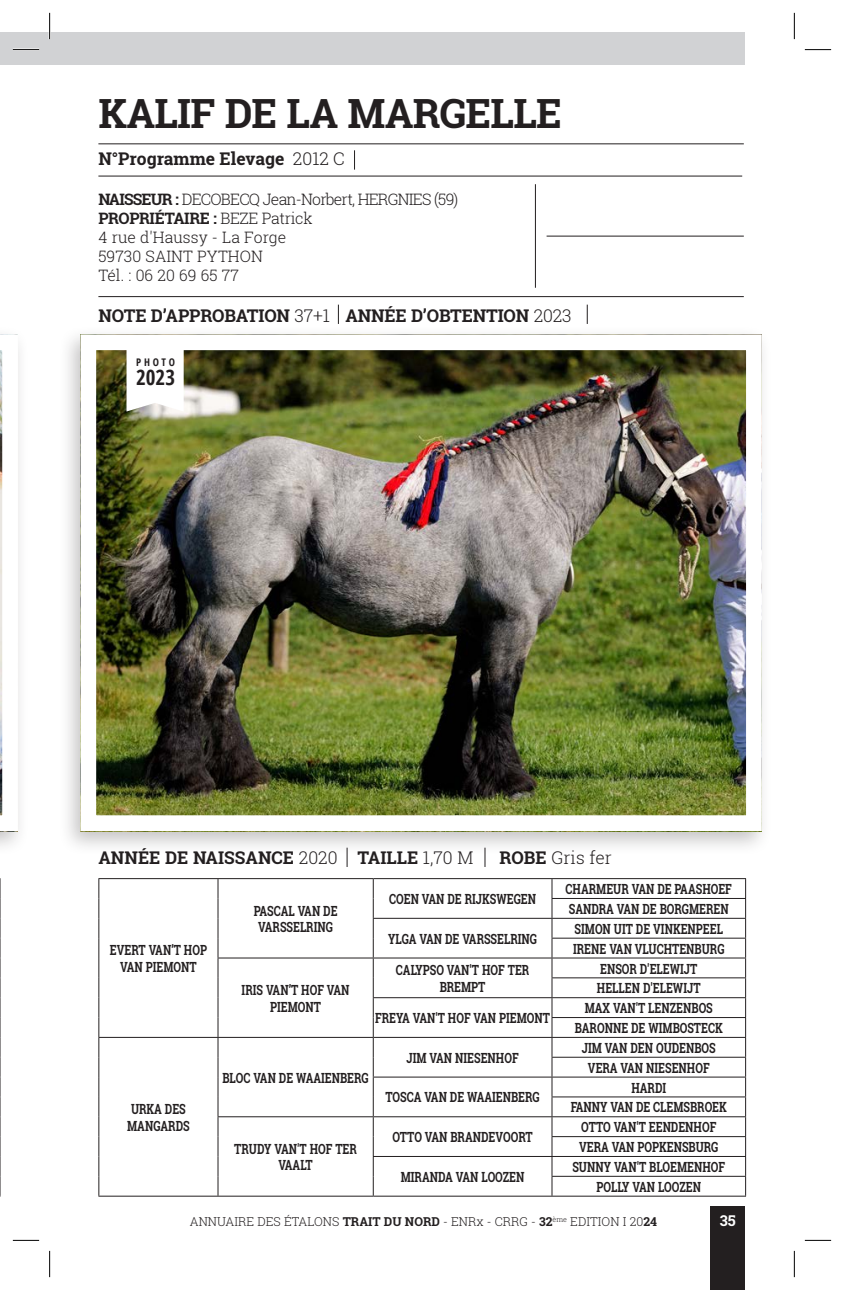
<style>
.page{position:relative;width:844px;height:1290px;background:#fff}
.page>*{position:absolute;margin:0;border:0;box-sizing:border-box;transform-origin:0 0}
.t1{font:700 40.25px "Roboto Slab";letter-spacing:-.02em;color:#231f20}
.Normal_e{font:700 21px "Open Sans Condensed";color:#231f20}
.t2{font:700 17.5px "Roboto Slab";letter-spacing:-.01em;color:#231f20}
.t3{font:300 17.5px "Roboto Slab";color:#231f20}
.t4{font:300 15.75px/18.9px "Roboto Slab";color:#231f20}
.t5{font:700 14.88px "Roboto Slab";color:#fff}
.t6{font:700 14px/19.8px "Roboto Slab";color:#231f20;text-align:center;scale:.77 1}
.t7{font:300 12.25px "Roboto Slab";color:#231f20}
.Normal_e-2{font:700 10.5px "Open Sans Condensed";letter-spacing:.255em;color:#231f20}
.s1{font-weight:300}
.s2{font-weight:700}
</style>
<div class="page">
<div style="left:710px;top:1206px;width:35px;height:84px;background:#231f20"></div>
<div style="left:50px;top:32px;width:694px;height:32px;background:#d1d2d4"></div>
<div style="left:0;top:32px;width:50px;height:32px;background:#d1d2d4"></div>
<div style="left:58px;top:326px;width:714px;height:529px;background:#231f20;opacity:.26"></div>
<img style="left:97px;top:351px;width:647px;height:463px">
<div style="left:80px;top:334px;width:681px;height:497px;border:16px solid #fff"></div>
<svg style="left:99px;top:879px;width:646px;height:317px"></svg>
<hr style="left:98px;top:878px;width:120px;height:1px;background:#231f20">
<hr style="left:218px;top:878px;width:155px;height:1px;background:#231f20">
<hr style="left:373px;top:878px;width:179px;height:1px;background:#231f20">
<hr style="left:552px;top:878px;width:193px;height:1px;background:#231f20">
<hr style="left:552px;top:1037px;width:193px;height:1px;background:#231f20">
<hr style="left:551px;top:898px;width:194px;height:1px;background:#231f20">
<hr style="left:551px;top:1057px;width:194px;height:1px;background:#231f20">
<hr style="left:373px;top:918px;width:179px;height:1px;background:#231f20">
<hr style="left:552px;top:918px;width:193px;height:1px;background:#231f20">
<hr style="left:552px;top:1076px;width:193px;height:1px;background:#231f20">
<hr style="left:551px;top:938px;width:194px;height:1px;background:#231f20">
<hr style="left:551px;top:1096px;width:194px;height:1px;background:#231f20">
<hr style="left:217px;top:957px;width:156px;height:1px;background:#231f20">
<hr style="left:373px;top:957px;width:179px;height:1px;background:#231f20">
<hr style="left:552px;top:957px;width:193px;height:1px;background:#231f20">
<hr style="left:552px;top:1116px;width:193px;height:1px;background:#231f20">
<hr style="left:551px;top:977px;width:194px;height:1px;background:#231f20">
<hr style="left:551px;top:1136px;width:194px;height:1px;background:#231f20">
<hr style="left:373px;top:997px;width:179px;height:1px;background:#231f20">
<hr style="left:552px;top:997px;width:193px;height:1px;background:#231f20">
<hr style="left:552px;top:1156px;width:193px;height:1px;background:#231f20">
<hr style="left:551px;top:1017px;width:194px;height:1px;background:#231f20">
<hr style="left:551px;top:1176px;width:194px;height:1px;background:#231f20">
<svg style="left:551px;top:879px;width:1px;height:317px"></svg>
<svg style="left:745px;top:879px;width:1px;height:317px"></svg>
<hr style="left:98px;top:1037px;width:120px;height:1px;background:#231f20">
<svg style="left:98px;top:879px;width:1px;height:317px"></svg>
<hr style="left:98px;top:1196px;width:120px;height:1px;background:#231f20">
<hr style="left:218px;top:1037px;width:155px;height:1px;background:#231f20">
<hr style="left:373px;top:1037px;width:179px;height:1px;background:#231f20">
<hr style="left:373px;top:1116px;width:179px;height:1px;background:#231f20">
<hr style="left:552px;top:1196px;width:193px;height:1px;background:#231f20">
<hr style="left:373px;top:1076px;width:179px;height:1px;background:#231f20">
<hr style="left:373px;top:1156px;width:179px;height:1px;background:#231f20">
<svg style="left:373px;top:879px;width:1px;height:317px"></svg>
<hr style="left:217px;top:1116px;width:156px;height:1px;background:#231f20">
<svg style="left:217px;top:879px;width:1px;height:317px"></svg>
<hr style="left:218px;top:1196px;width:155px;height:1px;background:#231f20">
<hr style="left:373px;top:1196px;width:179px;height:1px;background:#231f20">
<hr style="left:535px;top:184px;width:1px;height:104px;background:#231f20">
<svg style="left:354px;top:150px;width:1px;height:20px"></svg>
<svg style="left:338px;top:305px;width:1px;height:19px"></svg>
<svg style="left:586px;top:305px;width:1px;height:19px"></svg>
<svg style="left:346px;top:848px;width:1px;height:19px"></svg>
<svg style="left:484px;top:848px;width:1px;height:19px"></svg>
<hr style="left:98px;top:176px;width:644px;height:1px;background:#231f20">
<hr style="left:98px;top:296px;width:645px;height:1px;background:#231f20">
<hr style="left:98px;top:143px;width:645px;height:1px;background:#231f20">
<hr style="left:546px;top:236px;width:197px;height:1px;background:#231f20">
<svg style="left:126px;top:348px;width:58px;height:63px"></svg>
<div style="left:0;top:326px;width:28px;height:529px;background:#f9f9f9"></div>
<svg style="left:0;top:334px;width:18px;height:482px"></svg>
<svg style="left:0;top:878px;width:1px;height:319px"></svg>
<hr style="left:13px;top:49px;width:26px;height:2px;background:#fff">
<hr style="left:49px;top:13px;width:2px;height:26px;background:#fff">
<svg style="left:13px;top:49px;width:26px;height:1px"></svg>
<svg style="left:804px;top:49px;width:26px;height:1px"></svg>
<svg style="left:13px;top:1240px;width:26px;height:1px"></svg>
<svg style="left:804px;top:1240px;width:26px;height:1px"></svg>
<svg style="left:49px;top:13px;width:1px;height:26px"></svg>
<svg style="left:49px;top:1251px;width:1px;height:26px"></svg>
<svg style="left:793px;top:13px;width:1px;height:26px"></svg>
<svg style="left:793px;top:1251px;width:1px;height:26px"></svg>
<h1 class="t1" style="left:98px;top:85px;width:465px">KALIF DE LA MARGELLE</h1>
<p class="t2" style="left:98px;top:147px;width:248px">N°Programme Elevage <span class="s1">2012 C</span></p>
<p class="t4" style="left:98px;top:190px;width:361px"><span class="s2">NAISSEUR :</span> DECOBECQ Jean-Norbert, HERGNIES (59)<br><span class="s2">PROPRIÉTAIRE :</span> BEZE Patrick<br>4 rue d'Haussy - La Forge<br>59730 SAINT PYTHON<br>Tél. : 06 20 69 65 77</p>
<p class="t2" style="left:98px;top:303px;width:474px">NOTE D’APPROBATION <span class="s1">37+1</span> ANNÉE D’OBTENTION <span class="s1">2023</span></p>
<p class="Normal_e-2" style="left:136px;top:355px;width:40px">PHOTO</p>
<p class="Normal_e" style="left:136px;top:363px;width:40px">2023</p>
<p class="t2" style="left:98px;top:845px;width:376px">ANNÉE DE NAISSANCE <span class="s1">2020</span> TAILLE <span class="s1">1,70 M</span></p>
<p class="t3" style="left:499px;top:845px;width:114px"><span class="s2">ROBE</span> Gris fer</p>
<p class="t6" style="left:110px;top:941px;width:128px;line-height:16.8px">EVERT VAN’T HOP<br>VAN PIEMONT</p>
<p class="t6" style="left:127px;top:1100px;width:83px;line-height:16.8px;text-align:left">URKA DES<br>MANGARDS</p>
<p class="t6" style="left:253px;top:902px;width:110px;line-height:16.8px">PASCAL VAN DE<br>VARSSELRING</p>
<p class="t6" style="left:241px;top:981px;width:142px;line-height:16.8px">IRIS VAN’T HOF VAN<br>PIEMONT</p>
<p class="t6" style="left:389px;top:889px;width:192px">COEN VAN DE RIJKSWEGEN</p>
<p class="t6" style="left:565px;top:879px;width:217px;text-align:left">CHARMEUR VAN DE PAASHOEF<br>SANDRA VAN DE BORGMEREN</p>
<p class="t6" style="left:388px;top:928px;width:195px">YLGA VAN DE VARSSELRING</p>
<p class="t6" style="left:573px;top:919px;width:198px;text-align:left">SIMON UIT DE VINKENPEEL<br>IRENE VAN VLUCHTENBURG</p>
<p class="t6" style="left:396px;top:961px;width:175px;line-height:16.8px">CALYPSO VAN'T HOF TER<br>BREMPT</p>
<p class="t6" style="left:596px;top:958px;width:136px;text-align:left">ENSOR D'ELEWIJT<br>HELLEN D'ELEWIJT</p>
<p class="t6" style="left:375px;top:1008px;width:229px">FREYA VAN'T HOF VAN PIEMONT</p>
<p class="t6" style="left:574px;top:998px;width:194px">MAX VAN'T LENZENBOS<br>BARONNE DE WIMBOSTECK</p>
<p class="t6" style="left:222px;top:1067px;width:191px">BLOC VAN DE WAAIENBERG</p>
<p class="t6" style="left:234px;top:1140px;width:161px;line-height:16.8px">TRUDY VAN'T HOF TER<br>VAALT</p>
<p class="t6" style="left:406px;top:1047px;width:147px">JIM VAN NIESENHOF</p>
<p class="t6" style="left:581px;top:1038px;width:175px">JIM VAN DEN OUDENBOS<br>VERA VAN NIESENHOF</p>
<p class="t6" style="left:385px;top:1087px;width:202px">TOSCA VAN DE WAAIENBERG</p>
<p class="t6" style="left:570px;top:1077px;width:204px">HARDI<br>FANNY VAN DE CLEMSBROEK</p>
<p class="t6" style="left:392px;top:1127px;width:184px">OTTO VAN BRANDEVOORT</p>
<p class="t6" style="left:579px;top:1117px;width:182px;text-align:left">OTTO VAN'T EENDENHOF<br>VERA VAN POPKENSBURG</p>
<p class="t6" style="left:400px;top:1167px;width:162px">MIRANDA VAN LOOZEN</p>
<p class="t6" style="left:572px;top:1157px;width:200px">SUNNY VAN'T BLOEMENHOF<br>POLLY VAN LOOZEN</p>
<p class="t7" style="left:190px;top:1213px;width:468px">ANNUAIRE DES ÉTALONS <span class="s2">TRAIT DU NORD</span> - ENRx - CRRG - <span class="s2">32</span><sup>ème</sup> EDITION I 20<span class="s2">24</span></p>
<p class="t5" style="left:719px;top:1210px;width:18px">35</p>
</div>
